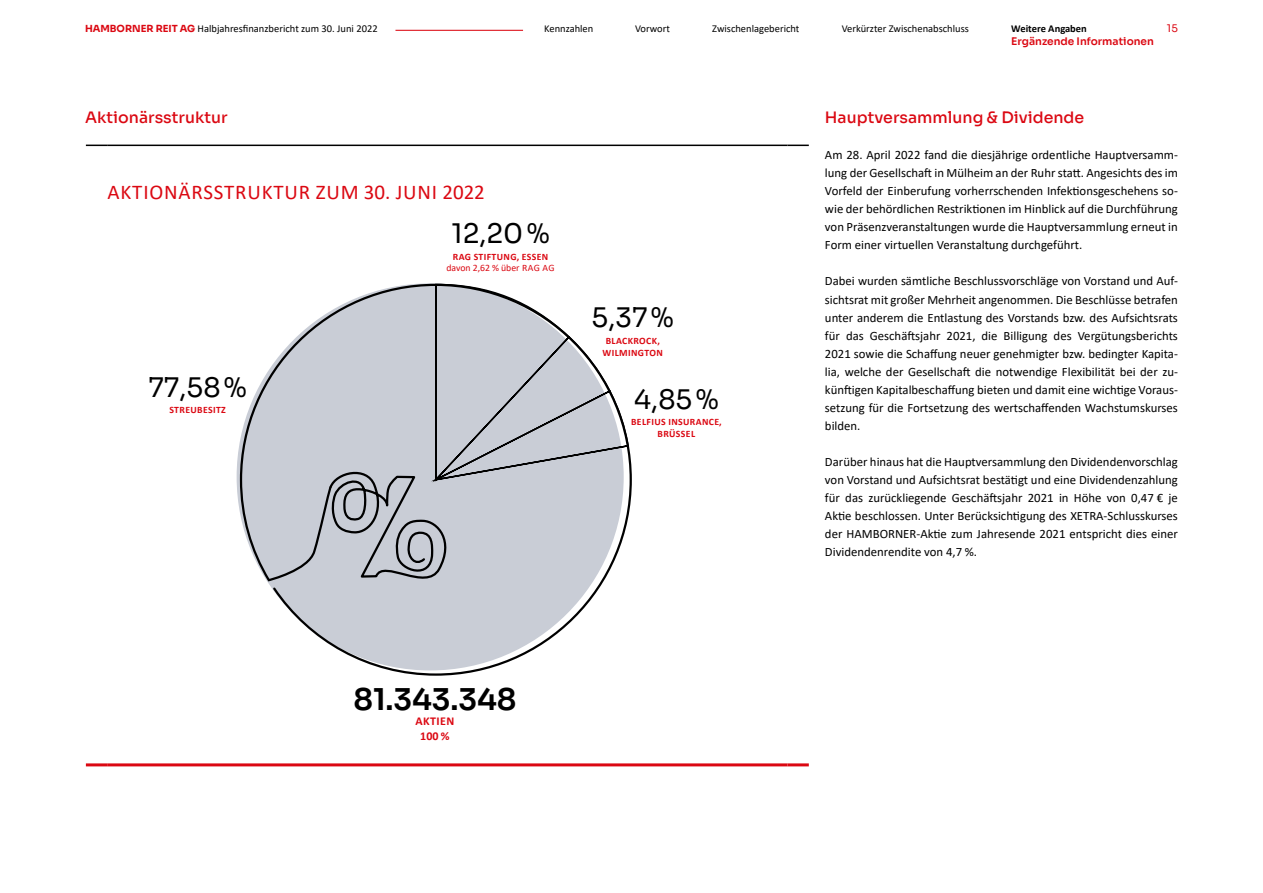
<style>
.page{position:relative;width:1263px;height:893px;background:#fff}
.page>*{position:absolute;margin:0;border:0;box-sizing:border-box;transform-origin:0 0}
.t1{font:600 30px "Sora";letter-spacing:-.005em;color:#000}
.t2{font:27px "Sora";color:#000}
.t3{font:21px "Calibri";letter-spacing:.04em;color:#db0812}
.t4{font:500 15.75px "Sora";color:#db0812}
.t5{font:12.75px/18px "Calibri";color:#000;text-align:justify}
.t6{font:700 12px/14.7px "Calibri";letter-spacing:.04em;color:#db0812;text-align:center}
.t7{font:10.5px "Calibri";color:#000}
.t8{font:600 10.5px "Sora";color:#db0812}
.t9{font:700 10.5px "Calibri";color:#000}
.t10{font:10.5px "Sora";color:#db0812}
.t11{font:700 9.75px/12px "Calibri";letter-spacing:.04em;color:#db0812;text-align:center}
.t12{font:9.75px "Calibri";color:#db0812}
.s1{font-family:"Sora";font-weight:700;font-size:9.75px;color:#db0812}
</style>
<div class="page">
<hr style="left:86px;top:763px;width:21px;height:3px;background:#db0812">
<hr style="left:107px;top:763px;width:680px;height:3px;background:#db0812">
<hr style="left:787px;top:763px;width:22px;height:3px;background:#db0812">
<svg style="left:86px;top:145px;width:21px;height:1px"></svg>
<hr style="left:107px;top:145px;width:680px;height:1px;background:#000">
<svg style="left:787px;top:145px;width:22px;height:1px"></svg>
<svg style="left:239px;top:313px;width:393px;height:363px"></svg>
<svg style="left:328px;top:283px;width:302px;height:327px;background:#c7cad2"></svg>
<hr style="left:395px;top:30px;width:128px;height:1px;background:#db0812">
<p class="t7" style="left:85px;top:21px;width:294px"><span class="s1">HAMBORNER REIT AG</span> Halbjahresfinanzbericht zum 30. Juni 2022</p>
<p class="t7" style="left:544px;top:21px;width:51px">Kennzahlen</p>
<p class="t7" style="left:635px;top:21px;width:36px">Vorwort</p>
<p class="t7" style="left:712px;top:21px;width:89px">Zwischenlagebericht</p>
<p class="t7" style="left:842px;top:21px;width:129px">Verkürzter Zwischenabschluss</p>
<p class="t9" style="left:1011px;top:21px;width:77px">Weitere Angaben</p>
<p class="t10" style="left:1167px;top:19px;width:12px">15</p>
<p class="t8" style="left:1011px;top:33px;width:144px">Ergänzende Informationen</p>
<p class="t4" style="left:85px;top:105px;width:144px">Aktionärsstruktur</p>
<p class="t4" style="left:825px;top:105px;width:261px">Hauptversammlung &amp; Dividende</p>
<p class="t5" style="left:825px;top:146px;width:354px">Am 28. April 2022 fand die diesjährige ordentliche Hauptversamm&shy;lung der Gesellschaft in Mülheim an der Ruhr statt. Angesichts des im Vorfeld der Einberufung vorherrschenden Infektionsgeschehens so&shy;wie der behördlichen Restriktionen im Hinblick auf die Durchführung von Präsenzveranstaltungen wurde die Hauptversammlung erneut in Form einer virtuellen Veranstaltung durchgeführt.</p>
<p class="t5" style="left:825px;top:272px;width:354px">Dabei wurden sämtliche Beschlussvorschläge von Vorstand und Auf&shy;sichtsrat mit großer Mehrheit angenommen. Die Beschlüsse betrafen unter anderem die Entlastung des Vorstands bzw. des Aufsichtsrats für das Geschäftsjahr 2021, die Billigung des Vergütungsberichts 2021 sowie die Schaffung neuer genehmigter bzw. bedingter Kapita&shy;lia, welche der Gesellschaft die notwendige Flexibilität bei der zu&shy;künftigen Kapitalbeschaffung bieten und damit eine wichtige Voraus&shy;setzung für die Fortsetzung des wertschaffenden Wachstumskurses bilden.</p>
<p class="t5" style="left:825px;top:452px;width:354px">Darüber hinaus hat die Hauptversammlung den Dividendenvorschlag von Vorstand und Aufsichtsrat bestätigt und eine Dividendenzahlung für das zurückliegende Geschäftsjahr 2021 in Höhe von 0,47 € je Aktie beschlossen. Unter Berücksichtigung des XETRA-Schlusskurses der HAMBORNER-Aktie zum Jahresende 2021 entspricht dies einer Dividendenrendite von 4,7 %.</p>
<h3 class="t3" style="left:108px;top:178px;width:379px">AKTIONÄRSSTRUKTUR ZUM 30. JUNI 2022</h3>
<h2 class="t2" style="left:451px;top:212px;width:100px">12,20%</h2>
<p class="t11" style="left:453px;top:250px;width:97px">RAG STIFTUNG, ESSEN</p>
<p class="t12" style="left:446px;top:261px;width:110px">davon 2,62 % über RAG AG</p>
<h2 class="t2" style="left:591px;top:296px;width:84px">5,37%</h2>
<p class="t11" style="left:602px;top:334px;width:62px">BLACKROCK,<br>WILMINGTON</p>
<h2 class="t2" style="left:634px;top:377px;width:86px">4,85%</h2>
<p class="t11" style="left:631px;top:415px;width:92px">BELFIUS INSURANCE,<br>BRÜSSEL</p>
<h2 class="t2" style="left:148px;top:365px;width:100px">77,58%</h2>
<p class="t11" style="left:169px;top:403px;width:58px">STREUBESITZ</p>
<h1 class="t1" style="left:353px;top:675px;width:165px">81.343.348</h1>
<p class="t6" style="left:415px;top:714px;width:41px">AKTIEN<br>100 %</p>
</div>
